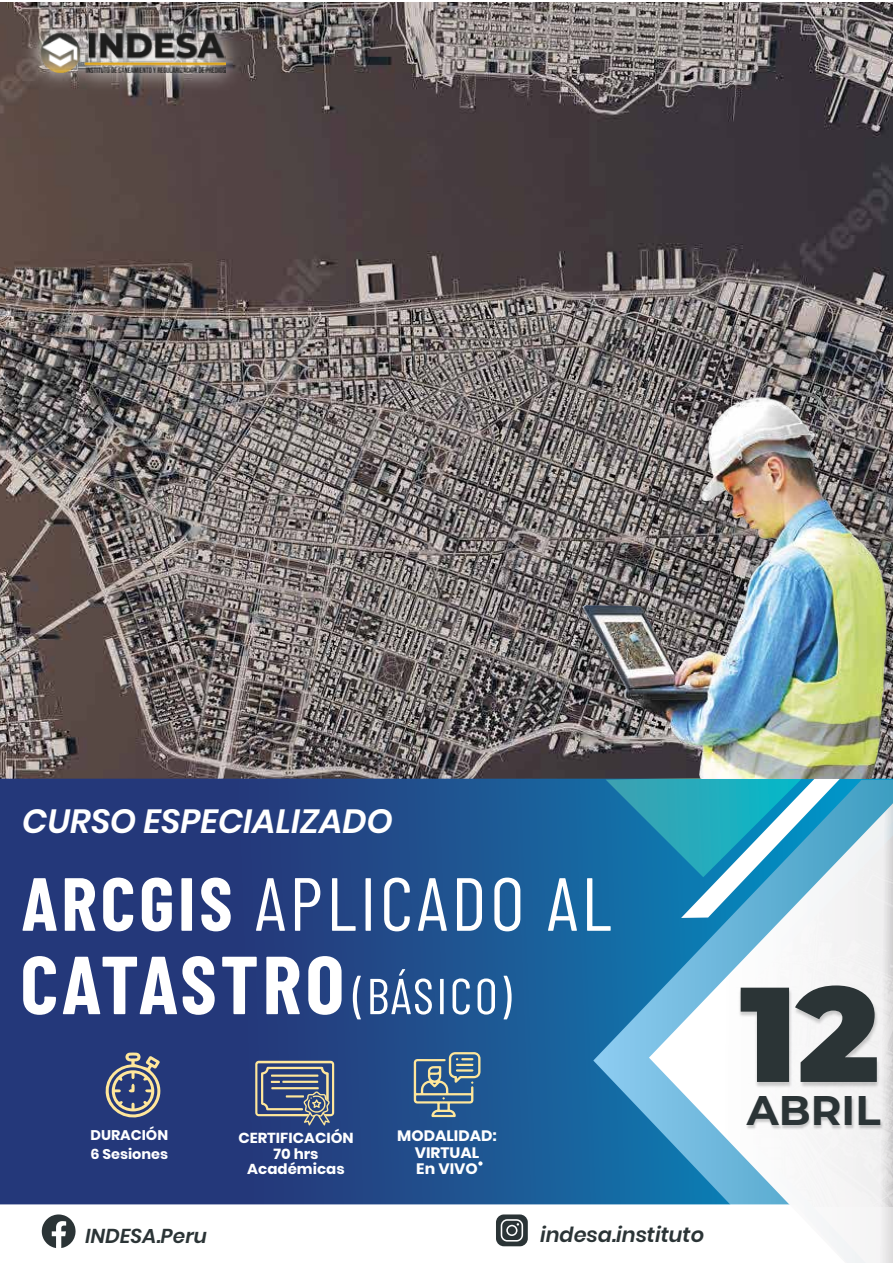
<style>
.page{position:relative;width:893px;height:1263px;background:#fff}
.page>*{position:absolute;margin:0;border:0;box-sizing:border-box;transform-origin:0 0}
.t1{font:900 134.7px "Montserrat";color:#2b3436}
.t2{font:700 82.05px "Barlow Condensed";letter-spacing:.04em;color:#fff}
.t3{font:75.15px "Barlow Condensed";letter-spacing:.05em;color:#fff}
.t4{font:700 41.4px "Montserrat";color:#2b3436}
.t5{font:italic 600 33.6px "Poppins";color:#fff}
.t6{font:italic 600 20.85px "Poppins";color:#2b3436}
.t7{font:italic 600 20.1px "Poppins";color:#2b3436}
.t8{font:700 15.15px/16.4px "Poppins";color:#fff;text-align:center}
.t9{font:700 14.55px/15.6px "Poppins";color:#fff;text-align:center}
.t10{font:700 13.95px/19.6px "Poppins";color:#fff}
.s1{font-weight:700}
.s2{font-weight:400;font-size:50.4px}
</style>
<div class="page">
<img style="left:0;top:3px;width:893px;height:776px">
<svg style="left:0;top:779px;width:893px;height:425px;background:#214585"></svg>
<svg style="left:593px;top:780px;width:300px;height:424px;background:#297fb3"></svg>
<svg style="left:606px;top:778px;width:235px;height:140px;background:#2892b6"></svg>
<svg style="left:103px;top:1052px;width:63px;height:70px;background:#5d6582"></svg>
<svg style="left:414px;top:1052px;width:67px;height:65px;background:#5a7992"></svg>
<svg style="left:478px;top:1161px;width:5px;height:4px"></svg>
<svg style="left:0;top:1204px;width:649px;height:43px"></svg>
<svg style="left:496px;top:1214px;width:32px;height:32px"></svg>
<div style="left:508px;top:1226px;width:8px;height:8px;background:#2b3436;border-radius:50%"></div>
<svg style="left:42px;top:1214px;width:34px;height:34px"></svg>
<svg style="left:255px;top:1061px;width:79px;height:64px;background:#667086"></svg>
<img style="left:14px;top:6px;width:240px;height:94px">
<img style="left:41px;top:33px;width:184px;height:39px">
<img style="left:575px;top:382px;width:318px;height:396px">
<svg style="left:649px;top:803px;width:244px;height:460px"></svg>
<img style="left:736px;top:967px;width:149px;height:158px">
<img style="left:744px;top:1089px;width:141px;height:52px">
<h3 class="t5" style="left:23px;top:802px;width:372px">CURSO ESPECIALIZADO</h3>
<h3 class="t3" style="left:22px;top:850px;width:591px"><span class="s1">ARCGIS</span> APLICADO AL</h3>
<h2 class="t2" style="left:20px;top:926px;width:493px">CATASTRO <span class="s2">(BÁSICO)</span></h2>
<p class="t10" style="left:90px;top:1125px;width:79px">DURACIÓN<br>6 Sesiones</p>
<p class="t8" style="left:397px;top:1128px;width:101px">MODALIDAD:<br>VIRTUAL<br>En VIVO</p>
<p class="t9" style="left:238px;top:1130px;width:117px">CERTIFICACIÓN<br>70 hrs<br>Académicas</p>
<h3 class="t7" style="left:86px;top:1224px;width:123px">INDESA.Peru</h3>
<h3 class="t6" style="left:540px;top:1222px;width:165px">indesa.instituto</h3>
<h1 class="t1" style="left:740px;top:944px;width:141px">12</h1>
<h3 class="t4" style="left:747px;top:1083px;width:135px">ABRIL</h3>
</div>
